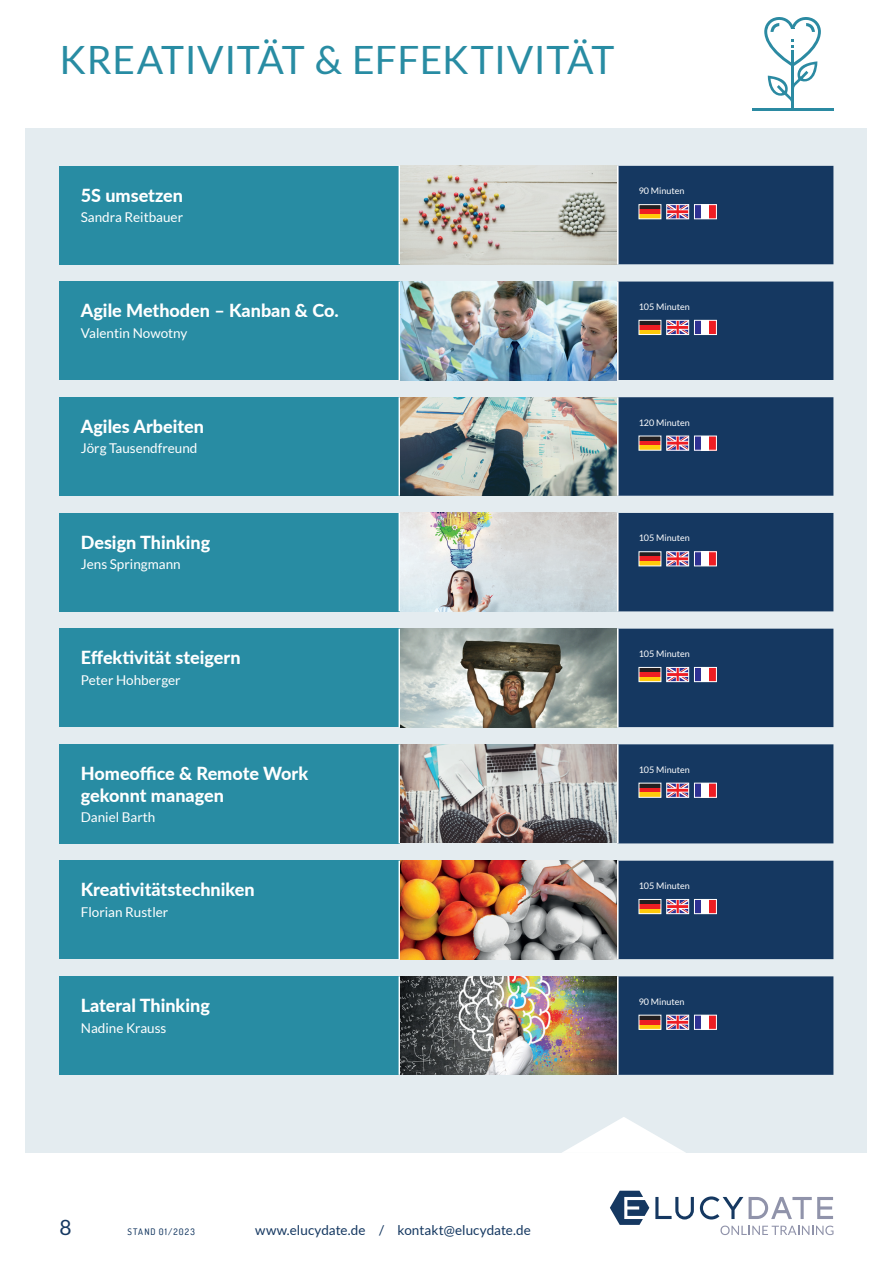
<style>
.page{position:relative;width:893px;height:1263px;background:#fff}
.page>*{position:absolute;margin:0;border:0;box-sizing:border-box;transform-origin:0 0}
.t1{font:39px "Lato";letter-spacing:.01em;color:#288ca3}
.t2{font:21px "Lato";color:#153861}
.t3{font:800 18px/21.6px "Lato";color:#fff}
.t4{font:13.5px "Lato";color:#fff}
.t5{font:13.5px "Lato";color:#153861}
.t6{font:9px "Lato";color:#fff}
.t7{font:500 9px "Dosis";letter-spacing:.125em;color:#153861}
</style>
<div class="page">
<svg style="left:749px;top:1197px;width:84px;height:22px"></svg>
<svg style="left:655px;top:1196px;width:88px;height:23px"></svg>
<svg style="left:610px;top:1191px;width:39px;height:34px"></svg>
<svg style="left:720px;top:1225px;width:113px;height:10px"></svg>
<div style="left:26px;top:128px;width:841px;height:1024px;background:#e4ecf0"></div>
<hr style="left:791px;top:50px;width:3px;height:60px;background:#2b8aa2">
<hr style="left:752px;top:108px;width:81px;height:3px;background:#2b8aa2">
<svg style="left:764px;top:17px;width:57px;height:85px"></svg>
<svg style="left:561px;top:1117px;width:125px;height:36px"></svg>
<div style="left:60px;top:166px;width:340px;height:98px;background:#288ca3"></div>
<hr style="left:399px;top:166px;width:2px;height:98px;background:#fff">
<img style="left:401px;top:166px;width:216px;height:98px">
<div style="left:617px;top:166px;width:216px;height:98px;background:#153861"></div>
<div style="left:666px;top:204px;width:23px;height:15px;border:1px solid #fff"></div>
<div style="left:694px;top:205px;width:8px;height:14px;background:#2e3092"></div>
<div style="left:702px;top:205px;width:7px;height:14px;background:#fff"></div>
<div style="left:709px;top:205px;width:7px;height:14px;background:#ee1d23"></div>
<div style="left:694px;top:204px;width:23px;height:15px;border:1px solid #fff"></div>
<div style="left:60px;top:282px;width:340px;height:98px;background:#288ca3"></div>
<hr style="left:399px;top:282px;width:2px;height:98px;background:#fff">
<img style="left:401px;top:282px;width:216px;height:98px">
<div style="left:617px;top:282px;width:216px;height:98px;background:#153861"></div>
<div style="left:666px;top:320px;width:23px;height:15px;border:1px solid #fff"></div>
<div style="left:694px;top:320px;width:8px;height:14px;background:#2e3092"></div>
<div style="left:702px;top:320px;width:7px;height:14px;background:#fff"></div>
<div style="left:709px;top:320px;width:7px;height:14px;background:#ee1d23"></div>
<div style="left:694px;top:320px;width:23px;height:15px;border:1px solid #fff"></div>
<div style="left:60px;top:397px;width:340px;height:99px;background:#288ca3"></div>
<hr style="left:399px;top:397px;width:2px;height:99px;background:#fff">
<img style="left:401px;top:397px;width:216px;height:99px">
<div style="left:617px;top:397px;width:216px;height:99px;background:#153861"></div>
<div style="left:666px;top:436px;width:23px;height:14px;border:1px solid #fff"></div>
<div style="left:694px;top:436px;width:8px;height:14px;background:#2e3092"></div>
<div style="left:702px;top:436px;width:7px;height:14px;background:#fff"></div>
<div style="left:709px;top:436px;width:7px;height:14px;background:#ee1d23"></div>
<div style="left:694px;top:436px;width:23px;height:14px;border:1px solid #fff"></div>
<div style="left:60px;top:513px;width:340px;height:98px;background:#288ca3"></div>
<hr style="left:399px;top:513px;width:2px;height:98px;background:#fff">
<img style="left:401px;top:513px;width:216px;height:98px">
<div style="left:617px;top:513px;width:216px;height:98px;background:#153861"></div>
<div style="left:666px;top:551px;width:23px;height:15px;border:1px solid #fff"></div>
<div style="left:694px;top:552px;width:8px;height:14px;background:#2e3092"></div>
<div style="left:702px;top:552px;width:7px;height:14px;background:#fff"></div>
<div style="left:709px;top:552px;width:7px;height:14px;background:#ee1d23"></div>
<div style="left:694px;top:551px;width:23px;height:15px;border:1px solid #fff"></div>
<div style="left:60px;top:629px;width:340px;height:98px;background:#288ca3"></div>
<hr style="left:399px;top:629px;width:2px;height:98px;background:#fff">
<img style="left:401px;top:629px;width:216px;height:98px">
<div style="left:617px;top:629px;width:216px;height:98px;background:#153861"></div>
<div style="left:666px;top:667px;width:23px;height:15px;border:1px solid #fff"></div>
<div style="left:694px;top:667px;width:8px;height:15px;background:#2e3092"></div>
<div style="left:702px;top:667px;width:7px;height:15px;background:#fff"></div>
<div style="left:709px;top:667px;width:7px;height:15px;background:#ee1d23"></div>
<div style="left:694px;top:667px;width:23px;height:15px;border:1px solid #fff"></div>
<div style="left:60px;top:744px;width:340px;height:99px;background:#288ca3"></div>
<hr style="left:399px;top:744px;width:2px;height:99px;background:#fff">
<img style="left:401px;top:744px;width:216px;height:99px">
<div style="left:617px;top:744px;width:216px;height:99px;background:#153861"></div>
<div style="left:666px;top:783px;width:23px;height:15px;border:1px solid #fff"></div>
<div style="left:694px;top:783px;width:8px;height:14px;background:#2e3092"></div>
<div style="left:702px;top:783px;width:7px;height:14px;background:#fff"></div>
<div style="left:709px;top:783px;width:7px;height:14px;background:#ee1d23"></div>
<div style="left:694px;top:783px;width:23px;height:15px;border:1px solid #fff"></div>
<div style="left:60px;top:861px;width:340px;height:98px;background:#288ca3"></div>
<hr style="left:399px;top:861px;width:2px;height:98px;background:#fff">
<img style="left:401px;top:861px;width:216px;height:98px">
<div style="left:617px;top:861px;width:216px;height:98px;background:#153861"></div>
<div style="left:666px;top:899px;width:23px;height:15px;border:1px solid #fff"></div>
<div style="left:694px;top:899px;width:8px;height:15px;background:#2e3092"></div>
<div style="left:702px;top:899px;width:7px;height:15px;background:#fff"></div>
<div style="left:709px;top:899px;width:7px;height:15px;background:#ee1d23"></div>
<div style="left:694px;top:899px;width:23px;height:15px;border:1px solid #fff"></div>
<div style="left:60px;top:976px;width:340px;height:99px;background:#288ca3"></div>
<hr style="left:399px;top:976px;width:2px;height:99px;background:#fff">
<img style="left:401px;top:976px;width:216px;height:99px">
<div style="left:617px;top:976px;width:216px;height:99px;background:#153861"></div>
<div style="left:666px;top:1015px;width:23px;height:15px;border:1px solid #fff"></div>
<div style="left:694px;top:1015px;width:8px;height:14px;background:#2e3092"></div>
<div style="left:702px;top:1015px;width:7px;height:14px;background:#fff"></div>
<div style="left:709px;top:1015px;width:7px;height:14px;background:#ee1d23"></div>
<div style="left:694px;top:1015px;width:23px;height:15px;border:1px solid #fff"></div>
<h1 class="t1" style="left:60px;top:38px;width:556px">KREATIVITÄT &amp; EFFEKTIVITÄT</h1>
<p class="t3" style="left:81px;top:183px;width:104px">5S umsetzen</p>
<p class="t4" style="left:81px;top:210px;width:104px">Sandra Reitbauer</p>
<p class="t6" style="left:639px;top:186px;width:47px">90 Minuten</p>
<p class="t3" style="left:81px;top:299px;width:259px">Agile Methoden – Kanban &amp; Co.</p>
<p class="t4" style="left:81px;top:325px;width:108px">Valentin Nowotny</p>
<p class="t6" style="left:639px;top:302px;width:53px">105 Minuten</p>
<p class="t3" style="left:81px;top:415px;width:125px">Agiles Arbeiten</p>
<p class="t4" style="left:81px;top:441px;width:118px">Jörg Tausendfreund</p>
<p class="t6" style="left:639px;top:417px;width:53px">120 Minuten</p>
<p class="t3" style="left:81px;top:531px;width:131px">Design Thinking</p>
<p class="t4" style="left:81px;top:557px;width:101px">Jens Springmann</p>
<p class="t6" style="left:639px;top:533px;width:53px">105 Minuten</p>
<p class="t3" style="left:81px;top:646px;width:161px">Effektivität steigern</p>
<p class="t4" style="left:81px;top:672px;width:101px">Peter Hohberger</p>
<p class="t6" style="left:639px;top:649px;width:53px">105 Minuten</p>
<p class="t3" style="left:81px;top:762px;width:229px">Homeoffice &amp; Remote Work gekonnt managen</p>
<p class="t4" style="left:81px;top:810px;width:76px">Daniel Barth</p>
<p class="t6" style="left:639px;top:764px;width:53px">105 Minuten</p>
<p class="t3" style="left:81px;top:878px;width:175px">Kreativitätstechniken</p>
<p class="t4" style="left:81px;top:904px;width:89px">Florian Rustler</p>
<p class="t6" style="left:639px;top:881px;width:53px">105 Minuten</p>
<p class="t3" style="left:81px;top:994px;width:131px">Lateral Thinking</p>
<p class="t4" style="left:81px;top:1020px;width:87px">Nadine Krauss</p>
<p class="t6" style="left:639px;top:996px;width:47px">90 Minuten</p>
<p class="t2" style="left:60px;top:1216px;width:14px">8</p>
<p class="t7" style="left:128px;top:1226px;width:69px">STAND 01/2023</p>
<p class="t5" style="left:255px;top:1223px;width:277px">www.elucydate.de / kontakt@elucydate.de</p>
</div>
